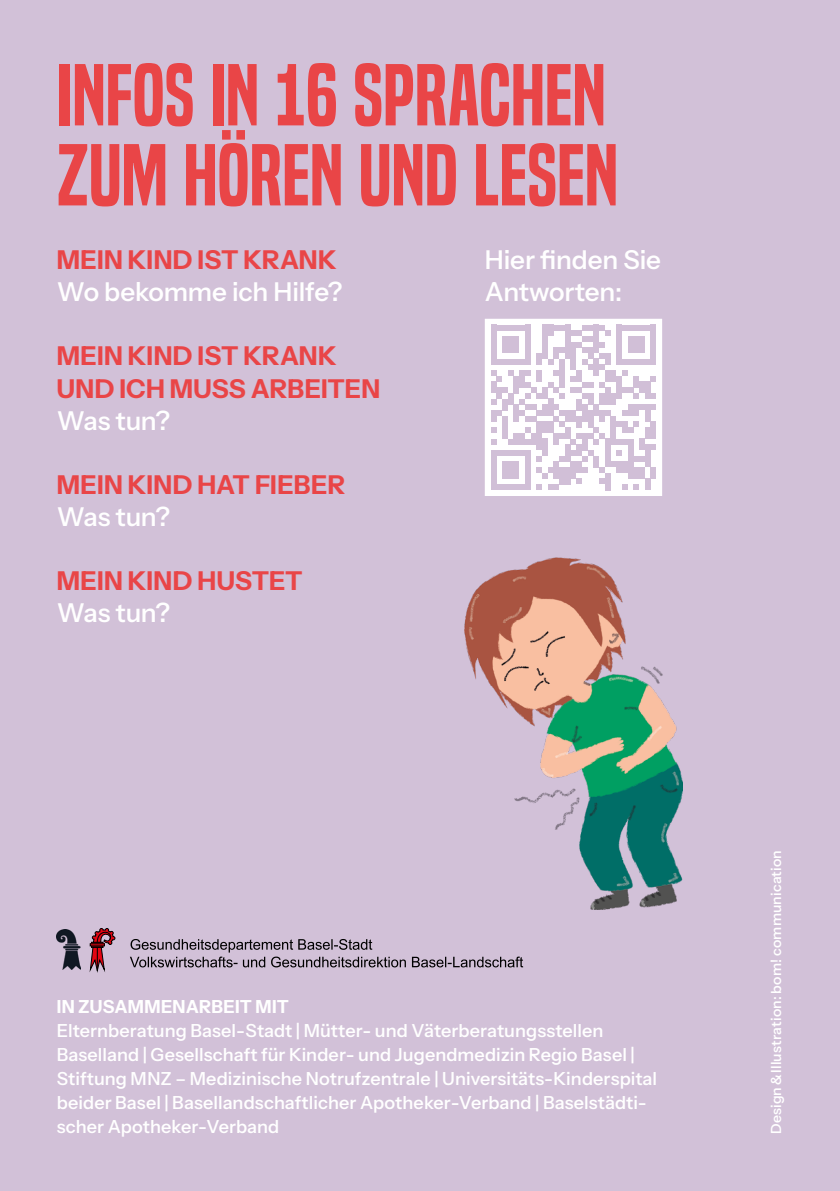
<style>
.page{position:relative;width:840px;height:1191px;background:#fff}
.page>*{position:absolute;margin:0;border:0;box-sizing:border-box;transform-origin:0 0}
.t1{font:81px/80px "Built Titling Sb";color:#e94547}
.t2{font:26px/32px "Instrument Sans";letter-spacing:.01em;color:#e94547}
.t3{font:26px/32px "Instrument Sans";letter-spacing:-.005em;color:#fff}
.t4{font:18px/24px "Instrument Sans";letter-spacing:.005em;color:#fff}
.t5{font:14px "Instrument Sans";letter-spacing:.01em;color:#fff}
</style>
<div class="page">
<div style="left:0;top:0;width:839px;height:1191px;background:#d2c1d8"></div>
<svg style="left:130px;top:939px;width:393px;height:28px"></svg>
<img style="left:57px;top:929px;width:23px;height:41px">
<svg style="left:90px;top:928px;width:25px;height:44px"></svg>
<svg style="left:484px;top:318px;width:178px;height:178px"></svg>
<img style="left:464px;top:557px;width:217px;height:352px">
<h1 class="t1" style="left:57px;top:56px;width:562px">INFOS IN 16 SPRACHEN<br>ZUM HÖREN UND LESEN</h1>
<h2 class="t2" style="left:57px;top:244px;width:281px">MEIN KIND IST KRANK</h2>
<h2 class="t3" style="left:57px;top:276px;width:287px">Wo bekomme ich Hilfe?</h2>
<h2 class="t2" style="left:57px;top:340px;width:325px">MEIN KIND IST KRANK<br>UND ICH MUSS ARBEITEN</h2>
<h2 class="t3" style="left:57px;top:404px;width:115px">Was tun?</h2>
<h2 class="t2" style="left:57px;top:468px;width:290px">MEIN KIND HAT FIEBER</h2>
<h2 class="t3" style="left:57px;top:500px;width:115px">Was tun?</h2>
<h2 class="t2" style="left:57px;top:564px;width:247px">MEIN KIND HUSTET</h2>
<h2 class="t3" style="left:57px;top:596px;width:115px">Was tun?</h2>
<h2 class="t3" style="left:484px;top:244px;width:178px">Hier finden Sie<br>Antworten:</h2>
<p class="t4" style="left:57px;top:994px;width:601px">IN ZUSAMMENARBEIT MIT<br>Elternberatung Basel-Stadt | Mütter- und Väterberatungsstellen Baselland | Gesellschaft für Kinder- und Jugendmedizin Regio Basel | Stiftung MNZ – Medizinische Notrufzentrale | Universitäts-Kinderspital beider Basel | Basellandschaftlicher Apotheker-Verband | Baselstädti&shy;scher Apotheker-Verband</p>
<p class="t5" style="left:767px;top:1134px;width:286px;rotate:-90deg">Design&amp;Illustration: bom! communication</p>
</div>
